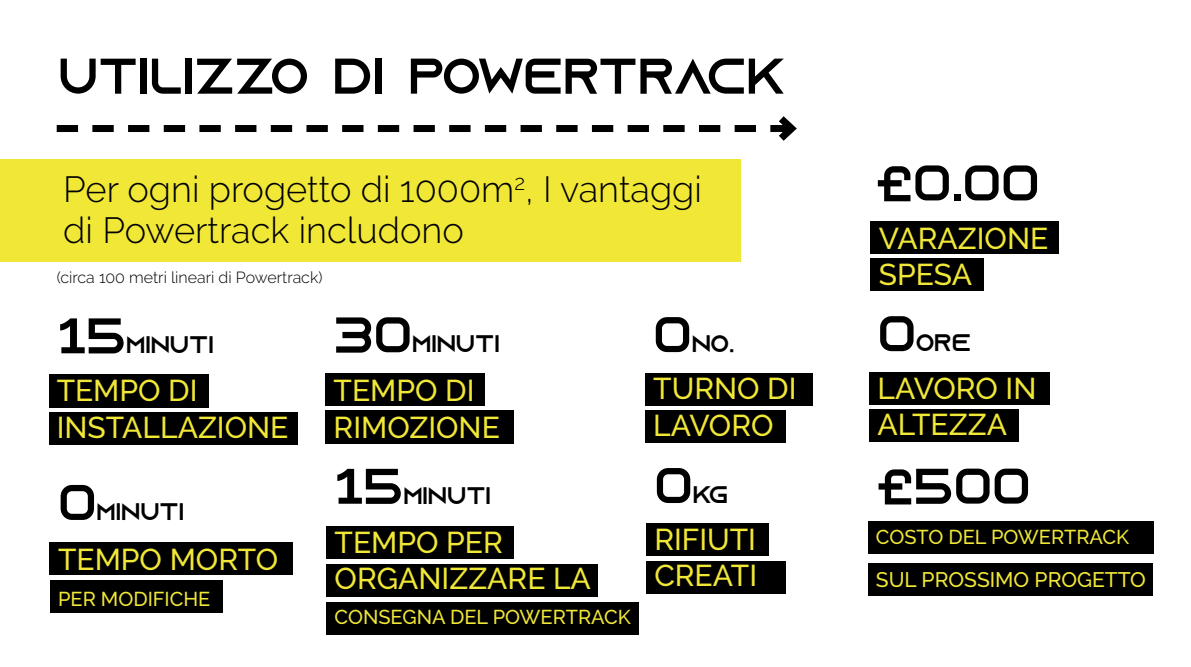
<style>
.page{position:relative;width:1191px;height:667px;background:#fff}
.page>*{position:absolute;margin:0;border:0;box-sizing:border-box;transform-origin:0 0}
.t1{font:50px "Azonix";color:#000}
.t2{font:300 36.3px/41px "Raleway";color:#000}
.t3{font:500 30px/36px "Raleway";color:#f0e737}
.t4{font:24px "Azonix";color:#000}
.t5{font:500 21px "Raleway";color:#f0e737}
.t6{font:500 20px "Raleway";color:#f0e737}
.t7{font:300 16px "Raleway";color:#000}
.s1{font-family:"Raleway";font-weight:600;font-size:61px}
.s2{font-size:50px}
</style>
<div class="page">
<svg style="left:57px;top:116px;width:740px;height:25px"></svg>
<div style="left:0;top:159px;width:741px;height:102px;background:#f0e737"></div>
<div style="left:326px;top:525px;width:188px;height:33px;background:#000"></div>
<div style="left:326px;top:563px;width:271px;height:33px;background:#000"></div>
<div style="left:326px;top:601px;width:313px;height:33px;background:#000"></div>
<div style="left:645px;top:372px;width:167px;height:33px;background:#000"></div>
<div style="left:645px;top:409px;width:140px;height:33px;background:#000"></div>
<div style="left:868px;top:521px;width:285px;height:32px;background:#000"></div>
<div style="left:868px;top:562px;width:285px;height:33px;background:#000"></div>
<div style="left:869px;top:371px;width:180px;height:33px;background:#000"></div>
<div style="left:869px;top:409px;width:150px;height:33px;background:#000"></div>
<div style="left:50px;top:374px;width:159px;height:33px;background:#000"></div>
<div style="left:50px;top:411px;width:248px;height:33px;background:#000"></div>
<div style="left:325px;top:372px;width:159px;height:33px;background:#000"></div>
<div style="left:325px;top:410px;width:189px;height:33px;background:#000"></div>
<div style="left:870px;top:221px;width:189px;height:33px;background:#000"></div>
<div style="left:870px;top:258px;width:114px;height:33px;background:#000"></div>
<div style="left:646px;top:523px;width:122px;height:33px;background:#000"></div>
<div style="left:646px;top:560px;width:139px;height:33px;background:#000"></div>
<div style="left:50px;top:541px;width:243px;height:33px;background:#000"></div>
<div style="left:50px;top:579px;width:173px;height:33px;background:#000"></div>
<h1 class="t1" style="left:58px;top:54px;width:729px">UTILIZZO DI POWERTRACK</h1>
<p class="t2" style="left:63px;top:168px;width:640px">Per ogni progetto di 1000m<sup>2</sup>, I vantaggi di Powertrack includono</p>
<p class="t7" style="left:57px;top:268px;width:267px">(circa 100 metri lineari di Powertrack)</p>
<p class="t4" style="left:57px;top:334px;width:158px"><span class="s1">1</span><span class="s2">5</span>MINUTI</p>
<p class="t4" style="left:334px;top:333px;width:168px"><span class="s2">30</span>MINUTI</p>
<p class="t3" style="left:57px;top:372px;width:233px">TEMPO DI<br>INSTALLAZIONE</p>
<p class="t3" style="left:334px;top:371px;width:168px;line-height:37.1px">TEMPO DI<br>RIMOZIONE</p>
<p class="t4" style="left:653px;top:333px;width:83px"><span class="s2">0</span>NO.</p>
<p class="t3" style="left:653px;top:370px;width:145px">TURNO DI<br>LAVORO</p>
<h1 class="t1" style="left:875px;top:161px;width:166px">£0.00</h1>
<p class="t3" style="left:879px;top:220px;width:171px">VARAZIONE<br>SPESA</p>
<p class="t4" style="left:877px;top:332px;width:95px"><span class="s2">0</span>ORE</p>
<p class="t3" style="left:877px;top:370px;width:160px">LAVORO IN<br>ALTEZZA</p>
<p class="t4" style="left:58px;top:500px;width:128px"><span class="s2">0</span>MINUTI</p>
<p class="t3" style="left:58px;top:541px;width:221px">TEMPO MORTO</p>
<p class="t6" style="left:58px;top:587px;width:154px">PER MODIFICHE</p>
<p class="t4" style="left:334px;top:484px;width:158px"><span class="s1">1</span><span class="s2">5</span>MINUTI</p>
<p class="t3" style="left:334px;top:524px;width:258px">TEMPO PER<br>ORGANIZZARE LA</p>
<p class="t6" style="left:334px;top:605px;width:298px">CONSEGNA DEL POWERTRACK</p>
<p class="t4" style="left:654px;top:483px;width:75px"><span class="s2">0</span>KG</p>
<h1 class="t1" style="left:876px;top:464px;width:156px">£500</h1>
<p class="t3" style="left:654px;top:521px;width:104px">RIFIUTI<br>CREATI</p>
<p class="t6" style="left:876px;top:524px;width:255px">COSTO DEL POWERTRACK</p>
<p class="t5" style="left:876px;top:567px;width:271px">SUL PROSSIMO PROGETTO</p>
</div>
